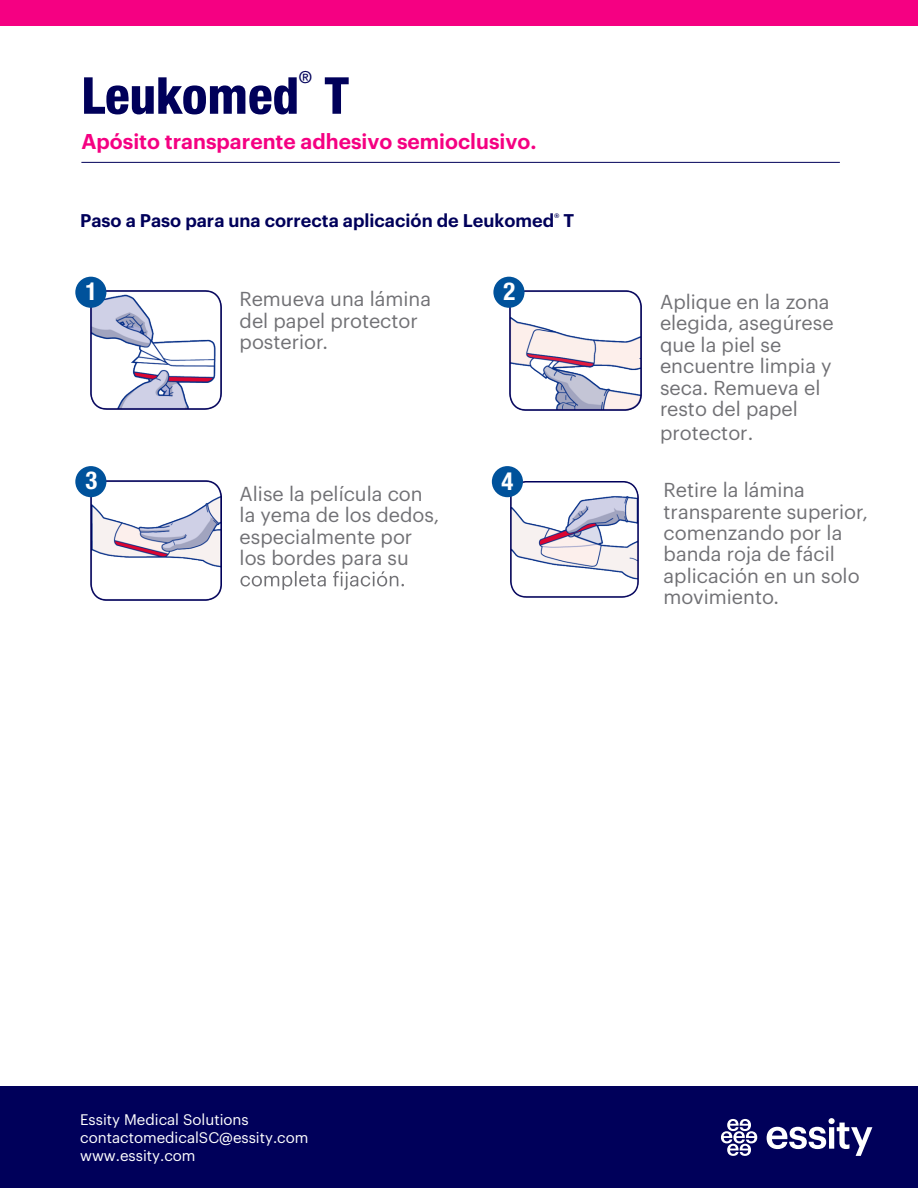
<style>
.page{position:relative;width:918px;height:1188px;background:#fff}
.page>*{position:absolute;margin:0;border:0;box-sizing:border-box;transform-origin:0 0}
.t1{font:800 condensed 51px "Helvetica Neue LT Std";color:#00005a}
.t2{font:700 condensed 24.75px "Helvetica Neue LT Std";color:#fff}
.t3{font:600 21px "Graphik";color:#f50082}
.t4{font:19.8px/21.5px "Graphik";color:#717175}
.t5{font:600 18px "Graphik";color:#00005a}
.t6{font:500 16.65px "Helvetica Neue LT Std";color:#00005a}
.t7{font:15px/18px "Graphik";color:#fff}
</style>
<div class="page">
<div style="left:0;top:0;width:918px;height:25px;background:#f50082"></div>
<div style="left:0;top:1086px;width:918px;height:102px;background:#00005a"></div>
<svg style="left:721px;top:1119px;width:36px;height:37px"></svg>
<svg style="left:767px;top:1118px;width:105px;height:38px"></svg>
<hr style="left:81px;top:162px;width:759px;height:1px;background:#00005a">
<img style="left:510px;top:482px;width:129px;height:116px">
<img style="left:90px;top:481px;width:132px;height:119px">
<img style="left:90px;top:291px;width:132px;height:119px">
<img style="left:510px;top:291px;width:131px;height:119px">
<div style="left:493px;top:277px;width:32px;height:31px;background:#00529b;border-radius:50%"></div>
<div style="left:75px;top:277px;width:31px;height:31px;background:#00529b;border-radius:50%"></div>
<div style="left:492px;top:466px;width:31px;height:31px;background:#00529b;border-radius:50%"></div>
<svg style="left:240px;top:571px;width:164px;height:19px"></svg>
<div style="left:75px;top:466px;width:31px;height:31px;background:#00529b;border-radius:50%"></div>
<p class="t6" style="left:299px;top:67px;width:15px">®</p>
<h1 class="t1" style="left:81px;top:64px;width:219px">Leukomed</h1>
<h1 class="t1" style="left:325px;top:64px;width:26px">T</h1>
<p class="t3" style="left:81px;top:125px;width:457px">Apósito transparente adhesivo semioclusivo.</p>
<p class="t5" style="left:80px;top:207px;width:496px">Paso a Paso para una correcta aplicación de Leukomed<sup>®</sup> T</p>
<p class="t2" style="left:85px;top:276px;width:13px">1</p>
<p class="t2" style="left:85px;top:465px;width:13px">3</p>
<p class="t4" style="left:240px;top:287px;width:193px">Remueva una lámina del papel protector posterior.</p>
<p class="t4" style="left:240px;top:481px;width:201px">Alise la película con la yema de los dedos, especialmente por los bordes para su</p>
<p class="t2" style="left:503px;top:276px;width:13px">2</p>
<p class="t2" style="left:501px;top:467px;width:13px">4</p>
<p class="t4" style="left:660px;top:289px;width:175px">Aplique en la zona elegida, asegúrese que la piel se encuentre limpia y seca. Remueva el resto del papel</p>
<p class="t4" style="left:660px;top:420px;width:95px">protector.</p>
<p class="t4" style="left:664px;top:478px;width:206px">Retire la lámina transparente superior, comenzando por la banda roja de fácil aplicación en un solo movimiento.</p>
<p class="t7" style="left:80px;top:1109px;width:230px">Essity Medical Solutions contactomedicalSC@essity.com www.essity.com</p>
</div>
